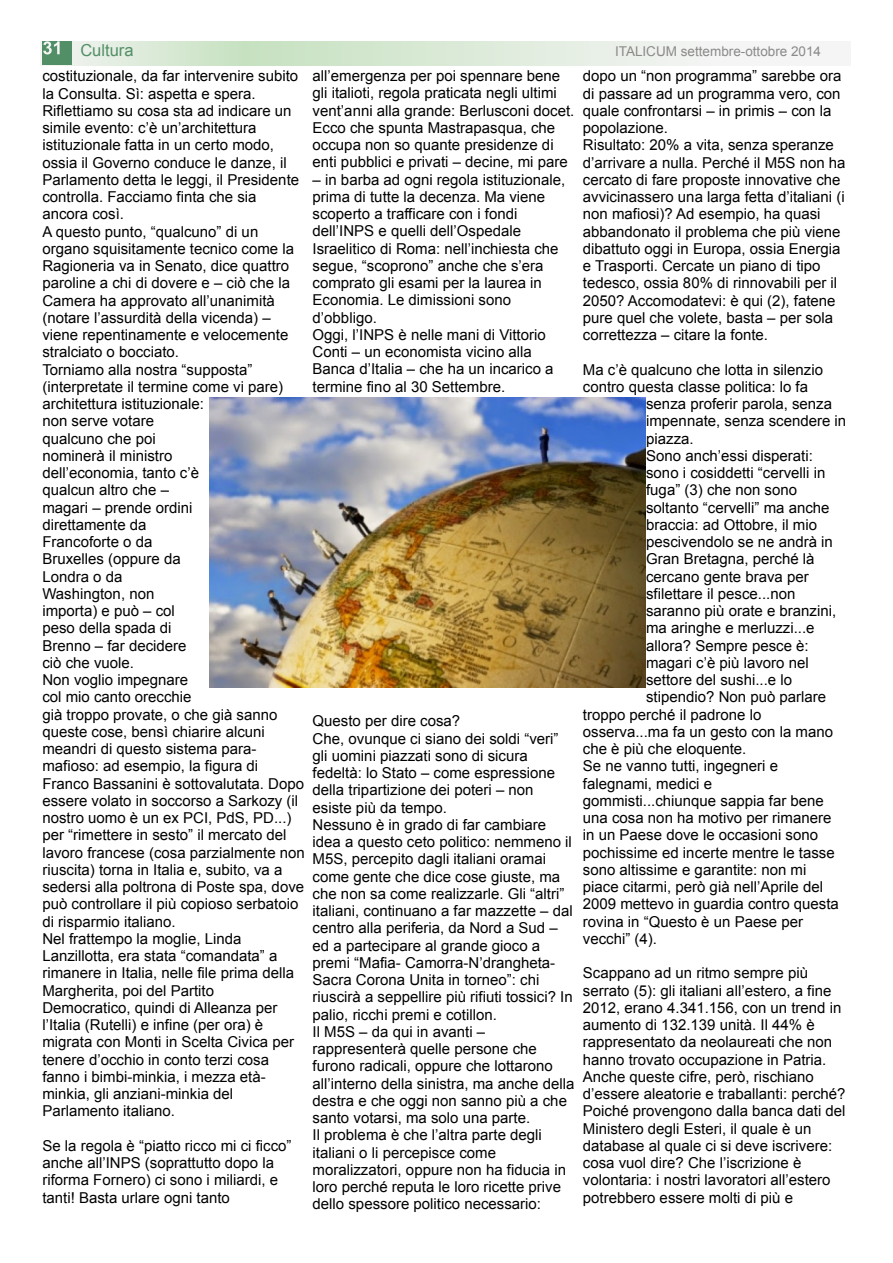
<style>
.page{position:relative;width:893px;height:1263px;background:#fff}
.page>*{position:absolute;margin:0;border:0;box-sizing:border-box;transform-origin:0 0}
.t1{font:16.5px "Arial";color:#528f66}
.t2{font:15px/17.2px "Arial";color:#000}
.t3{font:13.5px "Arial";color:#8b8989}
</style>
<div class="page">
<svg style="left:42px;top:41px;width:677px;height:24px;background:#dbead8"></svg>
<div style="left:43px;top:41px;width:29px;height:24px;background:#528f66"></div>
<img style="left:210px;top:398px;width:435px;height:290px">
<p class="t1" style="left:80px;top:41px;width:55px">Cultura</p>
<p class="t3" style="left:615px;top:44px;width:208px">ITALICUM settembre-ottobre 2014</p>
<p class="t2" style="left:42px;top:67px;width:264px">costituzionale, da far intervenire subito la Consulta. Sì: aspetta e spera.<br>Riflettiamo su cosa sta ad indicare un simile evento: c’è un’architettura istituzionale fatta in un certo modo, ossia il Governo conduce le danze, il<br>Parlamento detta le leggi, il Presidente controlla. Facciamo finta che sia ancora così.<br>A questo punto, “qualcuno” di un organo squisitamente tecnico come la<br>Ragioneria va in Senato, dice quattro paroline a chi di dovere e – ciò che la<br>Camera ha approvato all’unanimità (notare l’assurdità della vicenda) – viene repentinamente e velocemente stralciato o bocciato.<br>Torniamo alla nostra “supposta” (interpretate il termine come vi pare) architettura istituzionale:<br>non serve votare<br>qualcuno che poi<br>nominerà il ministro<br>dell’economia, tanto c’è<br>qualcun altro che –<br>magari – prende ordini<br>direttamente da<br>Francoforte o da<br>Bruxelles (oppure da<br>Londra o da<br>Washington, non<br>importa) e può – col<br>peso della spada di<br>Brenno – far decidere<br>ciò che vuole.<br>Non voglio impegnare<br>col mio canto orecchie<br>già troppo provate, o che già sanno queste cose, bensì chiarire alcuni meandri di questo sistema para&shy;mafioso: ad esempio, la figura di<br>Franco Bassanini è sottovalutata. Dopo essere volato in soccorso a Sarkozy (il nostro uomo è un ex PCI, PdS, PD...) per “rimettere in sesto” il mercato del lavoro francese (cosa parzialmente non riuscita) torna in Italia e, subito, va a sedersi alla poltrona di Poste spa, dove può controllare il più copioso serbatoio di risparmio italiano.<br>Nel frattempo la moglie, Linda<br>Lanzillotta, era stata “comandata” a rimanere in Italia, nelle file prima della<br>Margherita, poi del Partito<br>Democratico, quindi di Alleanza per l’Italia (Rutelli) e infine (per ora) è migrata con Monti in Scelta Civica per tenere d’occhio in conto terzi cosa fanno i bimbi-minkia, i mezza età&shy;minkia, gli anziani-minkia del<br>Parlamento italiano.</p>
<p class="t2" style="left:42px;top:1137px;width:251px">Se la regola è “piatto ricco mi ci ficco” anche all’INPS (soprattutto dopo la riforma Fornero) ci sono i miliardi, e tanti! Basta urlare ogni tanto</p>
<p class="t2" style="left:583px;top:67px;width:264px">dopo un “non programma” sarebbe ora di passare ad un programma vero, con quale confrontarsi – in primis – con la popolazione.<br>Risultato: 20% a vita, senza speranze d’arrivare a nulla. Perché il M5S non ha cercato di fare proposte innovative che avvicinassero una larga fetta d’italiani (i non mafiosi)? Ad esempio, ha quasi abbandonato il problema che più viene dibattuto oggi in Europa, ossia Energia e Trasporti. Cercate un piano di tipo tedesco, ossia 80% di rinnovabili per il 2050? Accomodatevi: è qui (2), fatene pure quel che volete, basta – per sola correttezza – citare la fonte.</p>
<p class="t2" style="left:583px;top:361px;width:242px">Ma c’è qualcuno che lotta in silenzio</p>
<p class="t2" style="left:583px;top:378px;width:227px">contro questa classe politica: lo fa</p>
<p class="t2" style="left:646px;top:395px;width:187px">senza proferir parola, senza</p>
<p class="t2" style="left:646px;top:412px;width:202px">impennate, senza scendere in</p>
<p class="t2" style="left:646px;top:430px;width:49px">piazza.</p>
<p class="t2" style="left:646px;top:447px;width:168px">Sono anch’essi disperati:</p>
<p class="t2" style="left:646px;top:464px;width:181px">sono i cosiddetti “cervelli in</p>
<p class="t2" style="left:646px;top:481px;width:152px">fuga” (3) che non sono</p>
<p class="t2" style="left:646px;top:499px;width:185px">soltanto “cervelli” ma anche</p>
<p class="t2" style="left:646px;top:516px;width:172px">braccia: ad Ottobre, il mio</p>
<p class="t2" style="left:646px;top:533px;width:188px">pescivendolo se ne andrà in</p>
<p class="t2" style="left:646px;top:550px;width:170px">Gran Bretagna, perché là</p>
<p class="t2" style="left:646px;top:568px;width:164px">cercano gente brava per</p>
<p class="t2" style="left:646px;top:585px;width:151px">sfilettare il pesce...non</p>
<p class="t2" style="left:646px;top:602px;width:192px">saranno più orate e branzini,</p>
<p class="t2" style="left:646px;top:619px;width:170px">ma aringhe e merluzzi...e</p>
<p class="t2" style="left:646px;top:637px;width:164px">allora? Sempre pesce è:</p>
<p class="t2" style="left:646px;top:654px;width:164px">magari c’è più lavoro nel</p>
<p class="t2" style="left:646px;top:671px;width:147px">settore del sushi...e lo</p>
<p class="t2" style="left:646px;top:688px;width:182px">stipendio? Non può parlare</p>
<p class="t2" style="left:583px;top:706px;width:180px">troppo perché il padrone lo</p>
<p class="t2" style="left:583px;top:723px;width:252px">osserva...ma fa un gesto con la mano</p>
<p class="t2" style="left:583px;top:740px;width:165px">che è più che eloquente.</p>
<p class="t2" style="left:583px;top:757px;width:197px">Se ne vanno tutti, ingegneri e</p>
<p class="t2" style="left:583px;top:775px;width:131px">falegnami, medici e</p>
<p class="t2" style="left:583px;top:792px;width:242px">gommisti...chiunque sappia far bene</p>
<p class="t2" style="left:583px;top:809px;width:250px">una cosa non ha motivo per rimanere</p>
<p class="t2" style="left:583px;top:826px;width:237px">in un Paese dove le occasioni sono</p>
<p class="t2" style="left:583px;top:844px;width:253px">pochissime ed incerte mentre le tasse</p>
<p class="t2" style="left:583px;top:861px;width:225px">sono altissime e garantite: non mi</p>
<p class="t2" style="left:583px;top:878px;width:242px">piace citarmi, però già nell’Aprile del</p>
<p class="t2" style="left:583px;top:895px;width:258px">2009 mettevo in guardia contro questa</p>
<p class="t2" style="left:583px;top:913px;width:222px">rovina in “Questo è un Paese per</p>
<p class="t2" style="left:583px;top:930px;width:76px">vecchi” (4).</p>
<p class="t2" style="left:583px;top:964px;width:264px">Scappano ad un ritmo sempre più serrato (5): gli italiani all’estero, a fine 2012, erano 4.341.156, con un trend in aumento di 132.139 unità. Il 44% è rappresentato da neolaureati che non hanno trovato occupazione in Patria.<br>Anche queste cifre, però, rischiano d’essere aleatorie e traballanti: perché?<br>Poiché provengono dalla banca dati del Ministero degli Esteri, il quale è un database al quale ci si deve iscrivere: cosa vuol dire? Che l’iscrizione è volontaria: i nostri lavoratori all’estero potrebbero essere molti di più e</p>
<p class="t2" style="left:313px;top:67px;width:263px">all’emergenza per poi spennare bene gli italioti, regola praticata negli ultimi vent’anni alla grande: Berlusconi docet.<br>Ecco che spunta Mastrapasqua, che occupa non so quante presidenze di enti pubblici e privati – decine, mi pare</p>
<p class="t2" style="left:313px;top:171px;width:254px">– in barba ad ogni regola istituzionale, prima di tutte la decenza. Ma viene scoperto a trafficare con i fondi dell’INPS e quelli dell’Ospedale<br>Israelitico di Roma: nell’inchiesta che segue, “scoprono” anche che s’era comprato gli esami per la laurea in<br>Economia. Le dimissioni sono d’obbligo.<br>Oggi, l’INPS è nelle mani di Vittorio<br>Conti – un economista vicino alla<br>Banca d’Italia – che ha un incarico a termine fino al 30 Settembre.</p>
<p class="t2" style="left:313px;top:712px;width:263px">Questo per dire cosa?<br>Che, ovunque ci siano dei soldi “veri” gli uomini piazzati sono di sicura fedeltà: lo Stato – come espressione della tripartizione dei poteri – non esiste più da tempo.<br>Nessuno è in grado di far cambiare idea a questo ceto politico: nemmeno il M5S, percepito dagli italiani oramai come gente che dice cose giuste, ma che non sa come realizzarle. Gli “altri” italiani, continuano a far mazzette – dal centro alla periferia, da Nord a Sud – ed a partecipare al grande gioco a premi “Mafia- Camorra-N’drangheta-Sacra Corona Unita in torneo”: chi riuscirà a seppellire più rifiuti tossici? In palio, ricchi premi e cotillon.<br>Il M5S – da qui in avanti – rappresenterà quelle persone che furono radicali, oppure che lottarono all’interno della sinistra, ma anche della destra e che oggi non sanno più a che santo votarsi, ma solo una parte.<br>Il problema è che l’altra parte degli italiani o li percepisce come moralizzatori, oppure non ha fiducia in loro perché reputa le loro ricette prive dello spessore politico necessario:</p>
</div>
